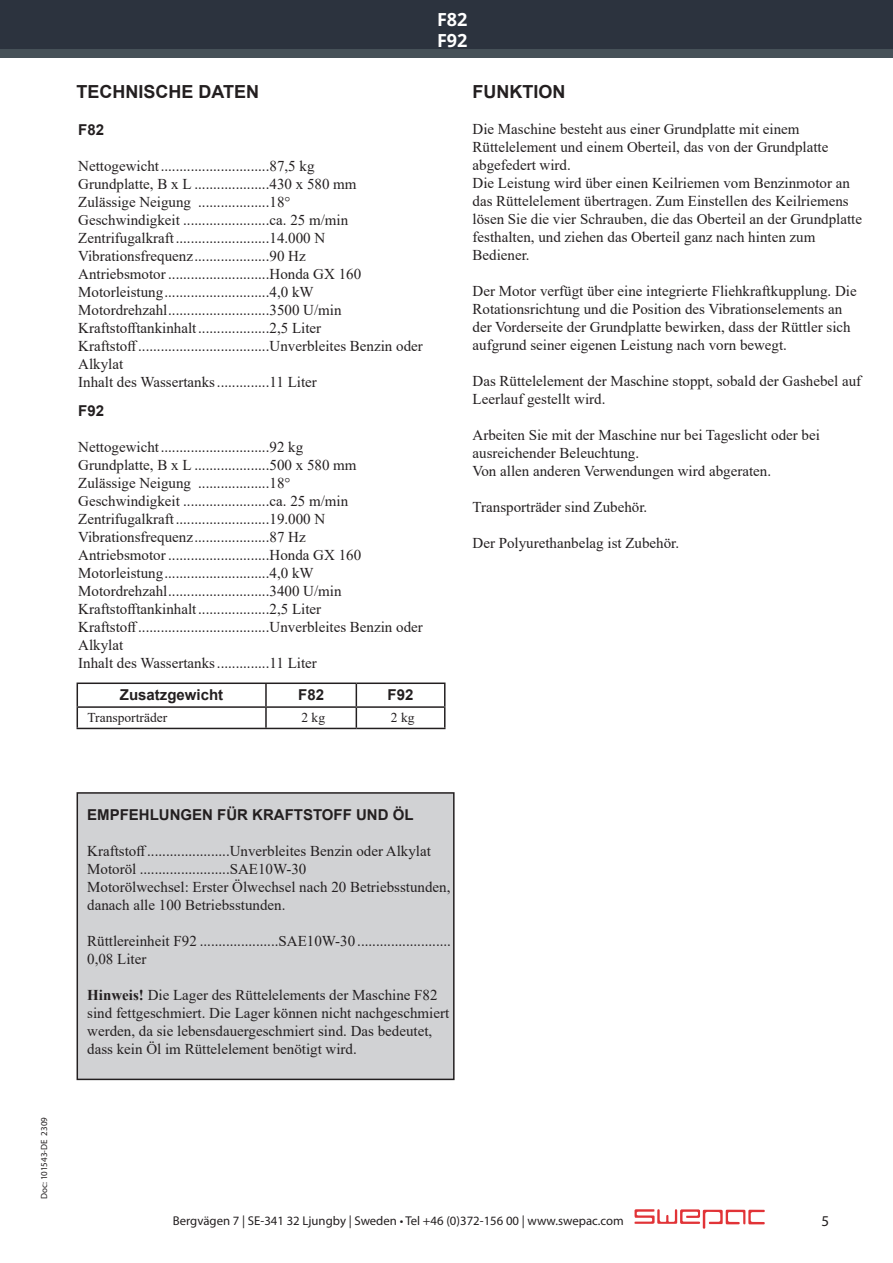
<style>
.page{position:relative;width:893px;height:1263px;background:#fff}
.page>*{position:absolute;margin:0;border:0;box-sizing:border-box;transform-origin:0 0}
.Rubrik_1{font:700 18px "Arial";color:#231f20}
.t1{font:700 18px/21.6px "Open Sans";color:#fff}
.Tekniska_data_1{font:15px/18px "Times New Roman";color:#231f20}
.olja_och_bränslerek{font:15px/18px "Times New Roman";color:#231f20}
.Brödtext_1{font:15px/18px "Times New Roman";color:#231f20}
.Underrubrik_1{font:700 15px "Arial";color:#231f20}
.t2{font:15px "Myriad Pro";color:#231f20}
.Underrubrik_1-2{font:13.5px "Times New Roman";color:#231f20}
.t3{font:12.75px "Myriad Pro";color:#231f20}
.t4{font:9px "Myriad Pro";color:#231f20}
.s1{font-weight:700}
</style>
<div class="page">
<div style="left:0;top:0;width:893px;height:53px;background:#2c333e"></div>
<div style="left:0;top:49px;width:893px;height:8px;background:#465158"></div>
<svg style="left:634px;top:1209px;width:131px;height:19px"></svg>
<div style="left:77px;top:793px;width:377px;height:286px;background:#d1d2d4"></div>
<div style="left:77px;top:792px;width:378px;height:288px;border:2px solid #231f20"></div>
<hr style="left:77px;top:682px;width:189px;height:2px;background:#231f20">
<hr style="left:266px;top:682px;width:90px;height:2px;background:#231f20">
<hr style="left:265px;top:684px;width:2px;height:22px;background:#231f20">
<hr style="left:356px;top:682px;width:90px;height:2px;background:#231f20">
<hr style="left:444px;top:684px;width:2px;height:22px;background:#231f20">
<hr style="left:77px;top:706px;width:189px;height:2px;background:#231f20">
<svg style="left:77px;top:684px;width:1px;height:44px"></svg>
<hr style="left:266px;top:706px;width:90px;height:2px;background:#231f20">
<hr style="left:265px;top:708px;width:2px;height:20px;background:#231f20">
<hr style="left:356px;top:706px;width:90px;height:2px;background:#231f20">
<svg style="left:356px;top:684px;width:1px;height:44px"></svg>
<hr style="left:444px;top:708px;width:2px;height:20px;background:#231f20">
<hr style="left:77px;top:728px;width:189px;height:1px;background:#231f20">
<hr style="left:266px;top:728px;width:90px;height:1px;background:#231f20">
<hr style="left:356px;top:728px;width:90px;height:1px;background:#231f20">
<p class="t1" style="left:437px;top:8px;width:32px">F82<br>F92</p>
<p class="Rubrik_1" style="left:77px;top:79px;width:184px">TECHNISCHE DATEN</p>
<p class="Rubrik_1" style="left:472px;top:79px;width:94px">FUNKTION</p>
<p class="Brödtext_1" style="left:472px;top:120px;width:357px">Die Maschine besteht aus einer Grundplatte mit einem<br>Rüttelelement und einem Oberteil, das von der Grundplatte abgefedert wird.</p>
<p class="Brödtext_1" style="left:472px;top:174px;width:391px">Die Leistung wird über einen Keilriemen vom Benzinmotor an das Rüttelelement übertragen. Zum Einstellen des Keilriemens lösen Sie die vier Schrauben, die das Oberteil an der Grundplatte festhalten, und ziehen das Oberteil ganz nach hinten zum Bediener.</p>
<p class="Brödtext_1" style="left:472px;top:282px;width:386px">Der Motor verfügt über eine integrierte Fliehkraftkupplung. Die Rotationsrichtung und die Position des Vibrationselements an der Vorderseite der Grundplatte bewirken, dass der Rüttler sich aufgrund seiner eigenen Leistung nach vorn bewegt.</p>
<p class="olja_och_bränslerek" style="left:472px;top:372px;width:390px">Das Rüttelelement der Maschine stoppt, sobald der Gashebel auf<br>Leerlauf gestellt wird.</p>
<p class="olja_och_bränslerek" style="left:472px;top:426px;width:349px">Arbeiten Sie mit der Maschine nur bei Tageslicht oder bei ausreichender Beleuchtung.</p>
<p class="olja_och_bränslerek" style="left:472px;top:462px;width:300px">Von allen anderen Verwendungen wird abgeraten.</p>
<p class="olja_och_bränslerek" style="left:472px;top:498px;width:176px">Transporträder sind Zubehör.</p>
<p class="Brödtext_1" style="left:472px;top:534px;width:208px">Der Polyurethanbelag ist Zubehör.</p>
<p class="Underrubrik_1" style="left:78px;top:119px;width:27px">F82</p>
<p class="Tekniska_data_1" style="left:78px;top:157px;width:238px">Nettogewicht.............................87,5 kg</p>
<p class="Tekniska_data_1" style="left:78px;top:175px;width:280px">Grundplatte, B x L ....................430 x 580 mm</p>
<p class="Tekniska_data_1" style="left:78px;top:193px;width:214px">Zulässige Neigung ...................18°</p>
<p class="Tekniska_data_1" style="left:78px;top:211px;width:272px">Geschwindigkeit .......................ca. 25 m/min</p>
<p class="Tekniska_data_1" style="left:78px;top:229px;width:249px">Zentrifugalkraft.........................14.000 N</p>
<p class="Tekniska_data_1" style="left:78px;top:247px;width:229px">Vibrationsfrequenz....................90 Hz</p>
<p class="Tekniska_data_1" style="left:78px;top:265px;width:284px">Antriebsmotor ...........................Honda GX 160</p>
<p class="Tekniska_data_1" style="left:78px;top:283px;width:237px">Motorleistung............................4,0 kW</p>
<p class="Tekniska_data_1" style="left:78px;top:301px;width:265px">Motordrehzahl...........................3500 U/min</p>
<p class="Tekniska_data_1" style="left:78px;top:319px;width:244px">Kraftstofftankinhalt...................2,5 Liter</p>
<p class="Tekniska_data_1" style="left:78px;top:337px;width:346px">Kraftstoff...................................Unverbleites Benzin oder<br>Alkylat</p>
<p class="Tekniska_data_1" style="left:78px;top:373px;width:240px">Inhalt des Wassertanks..............11 Liter</p>
<p class="Underrubrik_1" style="left:78px;top:400px;width:27px">F92</p>
<p class="Tekniska_data_1" style="left:78px;top:437px;width:227px">Nettogewicht.............................92 kg</p>
<p class="Tekniska_data_1" style="left:78px;top:455px;width:280px">Grundplatte, B x L ....................500 x 580 mm</p>
<p class="Tekniska_data_1" style="left:78px;top:473px;width:214px">Zulässige Neigung ...................18°</p>
<p class="Tekniska_data_1" style="left:78px;top:491px;width:272px">Geschwindigkeit .......................ca. 25 m/min</p>
<p class="Tekniska_data_1" style="left:78px;top:509px;width:249px">Zentrifugalkraft.........................19.000 N</p>
<p class="Tekniska_data_1" style="left:78px;top:527px;width:229px">Vibrationsfrequenz....................87 Hz</p>
<p class="Tekniska_data_1" style="left:78px;top:545px;width:284px">Antriebsmotor ...........................Honda GX 160</p>
<p class="Tekniska_data_1" style="left:78px;top:563px;width:237px">Motorleistung............................4,0 kW</p>
<p class="Tekniska_data_1" style="left:78px;top:581px;width:265px">Motordrehzahl...........................3400 U/min</p>
<p class="Tekniska_data_1" style="left:78px;top:599px;width:244px">Kraftstofftankinhalt...................2,5 Liter</p>
<p class="Tekniska_data_1" style="left:78px;top:617px;width:346px">Kraftstoff...................................Unverbleites Benzin oder<br>Alkylat</p>
<p class="Tekniska_data_1" style="left:78px;top:653px;width:240px">Inhalt des Wassertanks..............11 Liter</p>
<p class="Underrubrik_1" style="left:120px;top:684px;width:105px">Zusatzgewicht</p>
<p class="Underrubrik_1" style="left:298px;top:684px;width:27px">F82</p>
<p class="Underrubrik_1" style="left:388px;top:684px;width:27px">F92</p>
<p class="Underrubrik_1-2" style="left:88px;top:708px;width:81px">Transporträder</p>
<p class="Underrubrik_1-2" style="left:301px;top:708px;width:25px">2 kg</p>
<p class="Underrubrik_1-2" style="left:391px;top:708px;width:25px">2 kg</p>
<p class="t4" style="left:39px;top:1199px;width:83px;rotate:-90deg">Doc: 101543-DE 2309</p>
<p class="Underrubrik_1" style="left:87px;top:804px;width:328px">EMPFEHLUNGEN FÜR KRAFTSTOFF UND ÖL</p>
<p class="olja_och_bränslerek" style="left:87px;top:841px;width:345px">Kraftstoff......................Unverbleites Benzin oder Alkylat</p>
<p class="olja_och_bränslerek" style="left:87px;top:859px;width:221px">Motoröl ........................SAE10W-30</p>
<p class="olja_och_bränslerek" style="left:87px;top:877px;width:365px">Motorölwechsel: Erster Ölwechsel nach 20 Betriebsstunden, danach alle 100 Betriebsstunden.</p>
<p class="Tekniska_data_1" style="left:87px;top:931px;width:365px">Rüttlereinheit F92 .....................SAE10W-30 .........................<br>0,08 Liter</p>
<p class="olja_och_bränslerek" style="left:87px;top:985px;width:364px"><span class="s1">Hinweis!</span> Die Lager des Rüttelelements der Maschine F82 sind fettgeschmiert. Die Lager können nicht nachgeschmiert werden, da sie lebensdauergeschmiert sind. Das bedeutet, dass kein Öl im Rüttelelement benötigt wird.</p>
<p class="t3" style="left:173px;top:1212px;width:452px">Bergvägen 7 | SE-341 32 Ljungby | Sweden • Tel +46 (0)372-156 00 | www.swepac.com</p>
<p class="t2" style="left:821px;top:1212px;width:9px">5</p>
</div>
